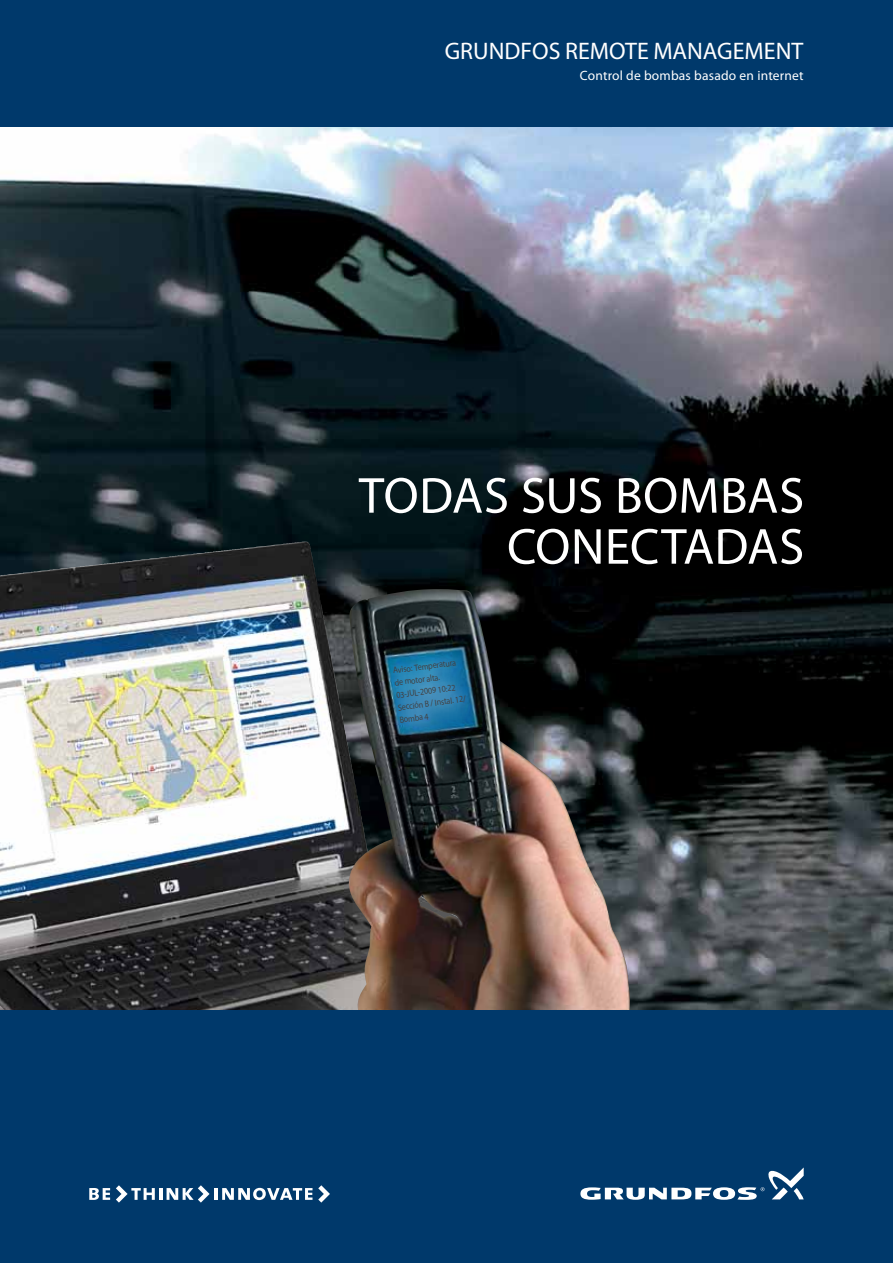
<style>
.page{position:relative;width:893px;height:1263px;background:#fff}
.page>*{position:absolute;margin:0;border:0;box-sizing:border-box;transform-origin:0 0}
.t1{font:51px/51px "Myriad Pro";letter-spacing:.01em;color:#fff}
.t2{font:24px "Myriad Pro";color:#fff}
.t3{font:13.5px "Myriad Pro";letter-spacing:.015em;color:#fff}
.t4{font:9px/12.5px "Myriad Pro";color:#414042;scale:.9 1}
</style>
<div class="page">
<img style="left:0;top:126px;width:893px;height:884px">
<img style="left:0;top:542px;width:304px;height:468px">
<img style="left:348px;top:589px;width:287px;height:421px">
<svg style="left:381px;top:648px;width:113px;height:106px;background:#2e3538"></svg>
<svg style="left:381px;top:646px;width:99px;height:90px;background:#246486"></svg>
<div style="left:0;top:0;width:893px;height:126px;background:#00396b"></div>
<div style="left:0;top:1010px;width:893px;height:253px;background:#00396b"></div>
<svg style="left:580px;top:1167px;width:224px;height:33px"></svg>
<svg style="left:89px;top:1188px;width:21px;height:12px"></svg>
<svg style="left:116px;top:1185px;width:196px;height:17px"></svg>
<svg style="left:318px;top:1185px;width:12px;height:17px"></svg>
<h2 class="t2" style="left:445px;top:36px;width:356px">GRUNDFOS REMOTE MANAG EMENT</h2>
<h3 class="t3" style="left:580px;top:67px;width:225px">CONTROL DE BOMBAS BASADO EN INTERNET</h3>
<h1 class="t1" style="left:359px;top:469px;width:190px">TODAS SUS</h1>
<h1 class="t1" style="left:507px;top:469px;width:268px;text-indent:108px">BOMBAS<br>CONECTA DAS</h1>
<p class="t4" style="left:392px;top:664px;width:78px;rotate:-7deg">AVISO: TEMPERATURA<br>DE MOTOR ALTA.<br>03-JUL-2009 10:22<br>SECCIÓN B / INSTAL. 12/<br>BOMBA 4</p>
</div>
